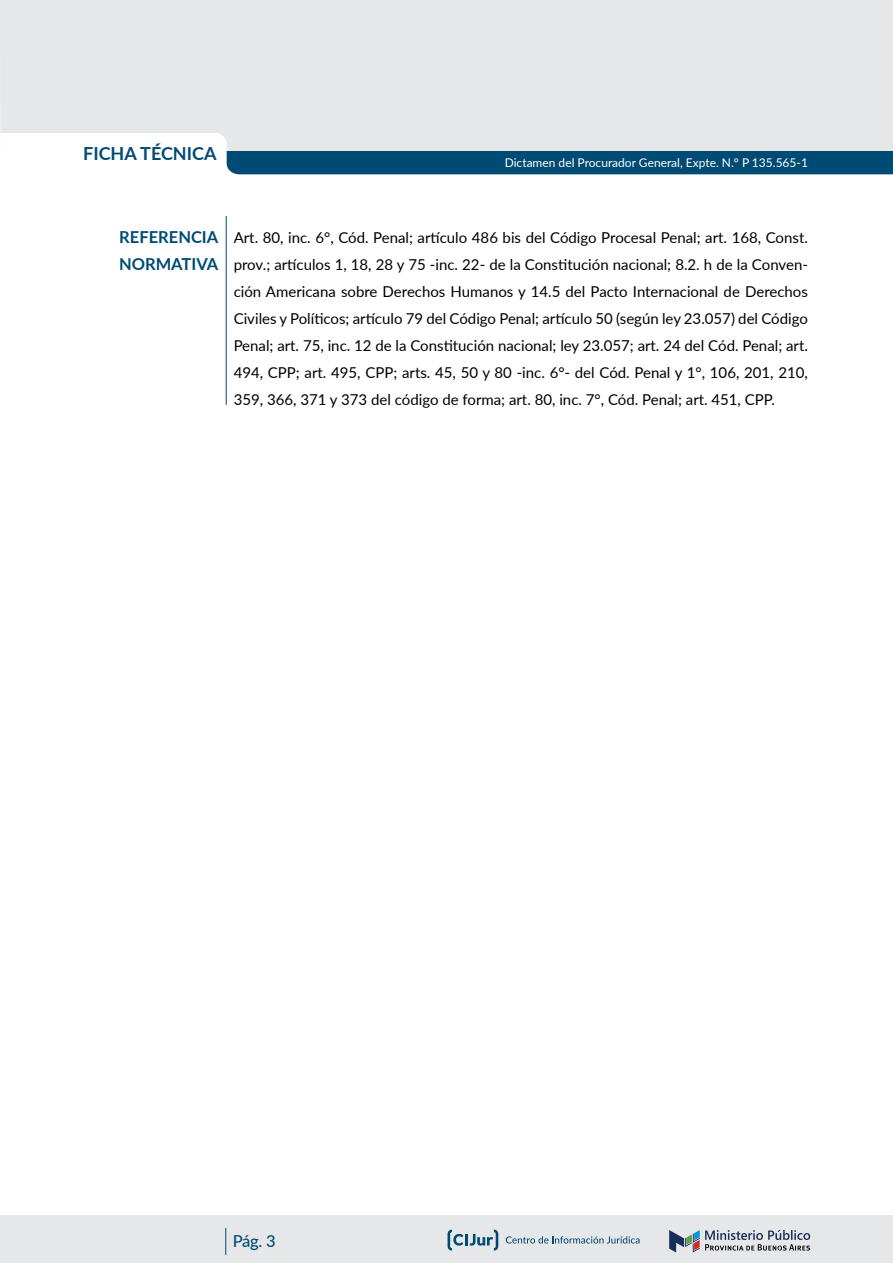
<style>
.page{position:relative;width:893px;height:1263px;background:#fff}
.page>*{position:absolute;margin:0;border:0;box-sizing:border-box;transform-origin:0 0}
.t1{font:700 18px "Lato";color:#004b74}
.t2{font:700 16.5px/27px "Lato";color:#004b74}
.t3{font:500 16.5px "Lato";color:#004b74}
.t4{font:15px/27px "Lato";color:#000;text-align:justify}
.t5{font:12px "Lato";color:#fff}
</style>
<div class="page">
<div style="left:0;top:1215px;width:893px;height:48px;background:#e6e7e8"></div>
<svg style="left:669px;top:1230px;width:141px;height:22px"></svg>
<svg style="left:506px;top:1236px;width:133px;height:7px"></svg>
<svg style="left:448px;top:1229px;width:50px;height:21px"></svg>
<svg style="left:225px;top:1228px;width:1px;height:27px"></svg>
<div style="left:0;top:0;width:893px;height:166px;background:#e6e7e8"></div>
<div style="left:227px;top:151px;width:666px;height:23px;background:#004b74"></div>
<hr style="left:226px;top:216px;width:1px;height:189px;background:#004b74">
<p class="t1" style="left:83px;top:140px;width:135px">FICHA TÉCNICA</p>
<p class="t5" style="left:505px;top:155px;width:305px">Dictamen del Procurador General, Expte. N.° P 135.565-1</p>
<p class="t2" style="left:119px;top:223px;width:101px">REFERENCIA<br>NORMATIVA</p>
<p class="t4" style="left:234px;top:223px;width:576px">Art. 80, inc. 6°, Cód. Penal; artículo 486 bis del Código Procesal Penal; art. 168, Const. prov.; artículos 1, 18, 28 y 75 -inc. 22- de la Constitución nacional; 8.2. h de la Conven&shy;ción Americana sobre Derechos Humanos y 14.5 del Pacto Internacional de Derechos Civiles y Políticos; artículo 79 del Código Penal; artículo 50 (según ley 23.057) del Código Penal; art. 75, inc. 12 de la Constitución nacional; ley 23.057; art. 24 del Cód. Penal; art.<br>494, CPP; art. 495, CPP; arts. 45, 50 y 80 -inc. 6°- del Cód. Penal y 1°, 106, 201, 210, 359, 366, 371 y 373 del código de forma; art. 80, inc. 7°, Cód. Penal; art. 451, CPP.</p>
<p class="t3" style="left:233px;top:1229px;width:44px">Pág. 3</p>
</div>
